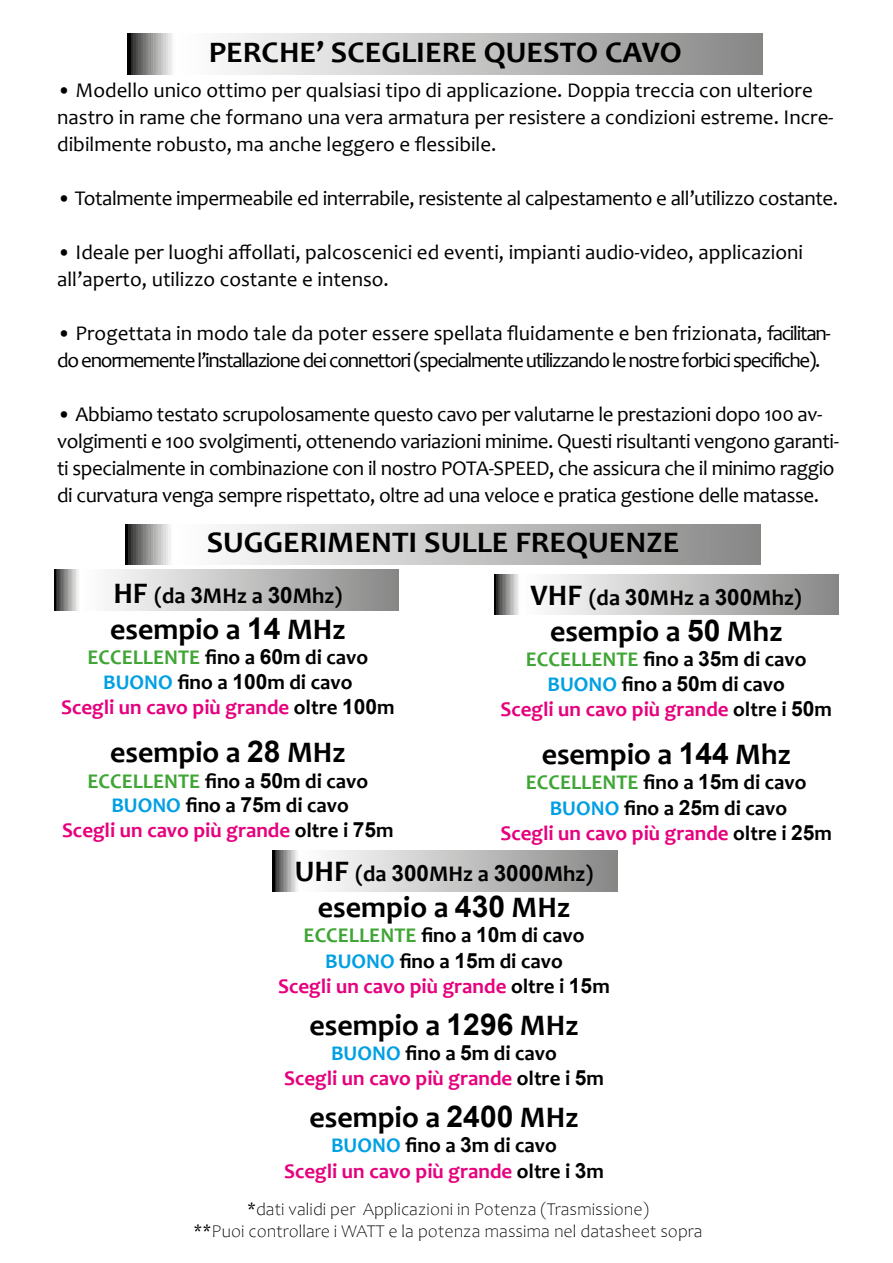
<style>
.page{position:relative;width:893px;height:1263px;background:#fff}
.page>*{position:absolute;margin:0;border:0;box-sizing:border-box;transform-origin:0 0}
.t1{font:700 30px "Candara";color:#000}
.t2{font:700 30px "Candara";color:#000;scale:1.05 1}
.t3{font:700 22.5px "Candara";color:#000}
.t4{font:21px/27px "Candara";letter-spacing:-.02em;color:#000}
.t5{font:700 21px/25.2px "Candara";color:#000;text-align:center}
.t6{font:21px/27px "Candara";color:#000}
.t7{font:21px/27px "Candara";letter-spacing:-.06em;color:#000}
.t8{font:700 21px/25.2px "Candara";color:#e6007d;text-align:center}
.t9{font:300 18px/21.6px "Candara";color:#000;text-align:center}
.s1{font-size:30px}
.s2{font-family:"Arial"}
.s3{color:#3fa535}
.s4{color:#009fe3}
.s5{color:#e6007d}
.s6{color:#000}
.s7{font-family:"Arial";color:#000}
</style>
<div class="page">
<svg style="left:54px;top:570px;width:344px;height:40px;background:#c0c0c0"></svg>
<svg style="left:125px;top:524px;width:635px;height:41px;background:#c0c0c0"></svg>
<svg style="left:495px;top:574px;width:344px;height:41px;background:#c1c0c0"></svg>
<svg style="left:128px;top:34px;width:635px;height:40px;background:#c0c0c0"></svg>
<svg style="left:273px;top:851px;width:344px;height:41px;background:#c0c0c0"></svg>
<h1 class="t2" style="left:209px;top:33px;width:452px">PERCHE’ SCEGLIERE QUESTO CAVO</h1>
<p class="t6" style="left:57px;top:77px;width:778px">• Modello unico ottimo per qualsiasi tipo di applicazione. Doppia treccia con ulteriore nastro in rame che formano una vera armatura per resistere a condizioni estreme. Incre&shy;dibilmente robusto, ma anche leggero e flessibile.</p>
<p class="t4" style="left:57px;top:185px;width:782px">• Totalmente impermeabile ed interrabile, resistente al calpestamento e all’utilizzo costante.</p>
<p class="t6" style="left:57px;top:239px;width:747px">• Ideale per luoghi affollati, palcoscenici ed eventi, impianti audio-video, applicazioni all’aperto, utilizzo costante e intenso.</p>
<p class="t7" style="left:57px;top:320px;width:775px">• Progettata in modo tale da poter essere spellata fluidamente e ben frizionata, facilitan&shy;do enormemente l’installazione dei connettori (specialmente utilizzando le nostre forbici specifiche).</p>
<p class="t4" style="left:57px;top:401px;width:783px">• Abbiamo testato scrupolosamente questo cavo per valutarne le prestazioni dopo 100 av&shy;volgimenti e 100 svolgimenti, ottenendo variazioni minime. Questi risultanti vengono garanti&shy;ti specialmente in combinazione con il nostro POTA-SPEED, che assicura che il minimo raggio di curvatura venga sempre rispettato, oltre ad una veloce e pratica gestione delle matasse.</p>
<h1 class="t2" style="left:207px;top:524px;width:452px">SUGGERIMENTI SULLE FREQUENZE</h1>
<p class="t3" style="left:113px;top:581px;width:230px"><span class="s1">HF</span> (da <span class="s2">3</span>MHz a <span class="s2">30</span>Mhz)</p>
<h1 class="t1" style="left:110px;top:610px;width:237px">esempio a <span class="s2">14</span> MHz</h1>
<p class="t5" style="left:61px;top:644px;width:335px"><span class="s3">ECCELLENTE</span> fino a <span class="s2">60</span>m di cavo<br><span class="s4">BUONO</span> fino a <span class="s2">100</span>m di cavo<br><span class="s5">Scegli un cavo più grande</span> oltre <span class="s2">100</span>m</p>
<h1 class="t1" style="left:110px;top:734px;width:237px">esempio a <span class="s2">28</span> MHz</h1>
<p class="t5" style="left:62px;top:768px;width:333px;line-height:24.6px"><span class="s3">ECCELLENTE</span> fino a <span class="s2">50</span>m di cavo<br><span class="s4">BUONO</span> fino a <span class="s2">75</span>m di cavo<br><span class="s5">Scegli un cavo più grande</span> oltre i <span class="s2">75</span>m</p>
<p class="t3" style="left:531px;top:583px;width:273px"><span class="s1">VHF</span> (da <span class="s2">30</span>MHz a <span class="s2">300</span>Mhz)</p>
<h1 class="t1" style="left:550px;top:612px;width:234px">esempio a <span class="s2">50</span> Mhz</h1>
<p class="t5" style="left:500px;top:646px;width:333px"><span class="s3">ECCELLENTE</span> fino a <span class="s2">35</span>m di cavo<br><span class="s4">BUONO</span> fino a <span class="s2">50</span>m di cavo<br><span class="s5">Scegli un cavo più grande</span> oltre i <span class="s2">50</span>m</p>
<h1 class="t1" style="left:542px;top:735px;width:251px">esempio a <span class="s2">144</span> Mhz</h1>
<p class="t5" style="left:500px;top:770px;width:333px"><span class="s3">ECCELLENTE</span> fino a <span class="s2">15</span>m di cavo<br><span class="s4">BUONO</span> fino a <span class="s2">25</span>m di cavo<br><span class="s5">Scegli un cavo più grande</span> oltre i <span class="s2">25</span>m</p>
<p class="t3" style="left:295px;top:860px;width:300px"><span class="s1">UHF</span> (da <span class="s2">300</span>MHz a <span class="s2">3000</span>Mhz)</p>
<h1 class="t1" style="left:318px;top:889px;width:254px">esempio a <span class="s2">430</span> MHz</h1>
<p class="t5" style="left:278px;top:923px;width:333px"><span class="s3">ECCELLENTE</span> fino a <span class="s2">10</span>m di cavo<br><span class="s4">BUONO</span> fino a <span class="s2">15</span>m di cavo<br><span class="s5">Scegli un cavo più grande</span> oltre i <span class="s2">15</span>m</p>
<h1 class="t1" style="left:310px;top:1006px;width:270px">esempio a <span class="s2">1296</span> MHz</h1>
<p class="t8" style="left:284px;top:1040px;width:321px"><span class="s4">BUONO</span> <span class="s6">fino a</span> <span class="s7">5</span><span class="s6">m di cavo<br></span>Scegli un cavo più grande <span class="s6">oltre i</span> <span class="s7">5</span><span class="s6">m</span></p>
<h1 class="t1" style="left:310px;top:1099px;width:270px">esempio a <span class="s2">2400</span> MHz</h1>
<p class="t8" style="left:284px;top:1133px;width:321px"><span class="s4">BUONO</span> <span class="s6">fino a</span> <span class="s7">3</span><span class="s6">m di cavo<br></span>Scegli un cavo più grande <span class="s6">oltre i</span> <span class="s7">3</span><span class="s6">m</span></p>
<p class="t9" style="left:193px;top:1199px;width:511px">*dati validi per Applicazioni in Potenza (Trasmissione)<br>**Puoi controllare i WATT e la potenza massima nel datasheet sopra</p>
</div>
